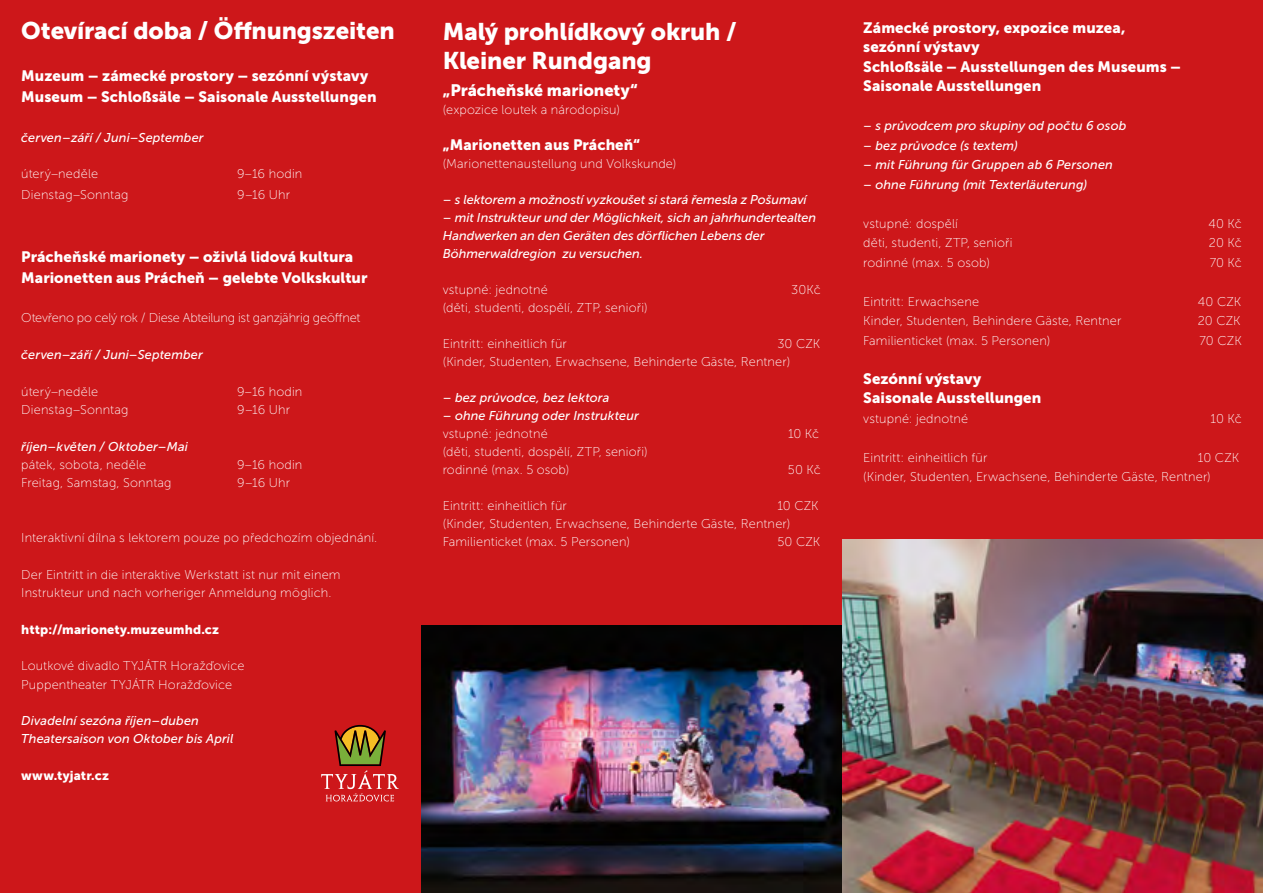
<style>
.page{position:relative;width:1263px;height:893px;background:#fff}
.page>*{position:absolute;margin:0;border:0;box-sizing:border-box;transform-origin:0 0}
.t1{font:24px/28.8px "Museo Sans 900";letter-spacing:-.005em;color:#fff}
.t2{font:16.5px "Museo Sans 900";color:#fff}
.t3{font:15px/19.5px "Museo Sans 900";letter-spacing:.005em;color:#fff}
.t4{font:12.75px/18px "Museo Sans 100";letter-spacing:.01em;color:#fff}
.t5{font:italic 12.75px/18px "Museo Sans 500";letter-spacing:.005em;color:#fff}
.t6{font:12.75px "Museo Sans 100";letter-spacing:-.015em;color:#fff}
.t7{font:12.75px "Museo Sans 900";letter-spacing:.01em;color:#fff}
</style>
<div class="page">
<div style="left:0;top:0;width:421px;height:893px;background:#cd171a"></div>
<svg style="left:321px;top:725px;width:78px;height:76px"></svg>
<div style="left:421px;top:0;width:428px;height:893px;background:#cd171a"></div>
<img style="left:421px;top:626px;width:420px;height:267px">
<div style="left:842px;top:0;width:421px;height:893px;background:#cd171a"></div>
<img style="left:842px;top:540px;width:421px;height:353px">
<h1 class="t1" style="left:21px;top:16px;width:375px">Otevírací doba / Öffnungszeiten</h1>
<p class="t3" style="left:21px;top:65px;width:357px;line-height:21px">Muzeum – zámecké prostory – sezónní výstavy<br>Museum – Schloßsäle – Saisonale Ausstellungen</p>
<p class="t5" style="left:21px;top:128px;width:184px">červen – září / Juni–September</p>
<p class="t4" style="left:21px;top:165px;width:78px">úterý – neděle</p>
<p class="t4" style="left:237px;top:165px;width:67px">9 – 16 hodin</p>
<p class="t4" style="left:21px;top:186px;width:109px">Dienstag–Sonntag</p>
<p class="t4" style="left:237px;top:186px;width:54px">9–16 Uhr</p>
<p class="t3" style="left:21px;top:246px;width:348px;line-height:21px">Prácheňské marionety – oživlá lidová kultura<br>Marionetten aus Prácheň – gelebte Volkskultur</p>
<p class="t6" style="left:21px;top:311px;width:341px">Otevřeno po celý rok / Diese Abteilung ist ganzjährig geöffnet</p>
<p class="t5" style="left:21px;top:346px;width:183px">červen–září / Juni–September</p>
<p class="t4" style="left:21px;top:382px;width:78px">úterý – neděle</p>
<p class="t4" style="left:237px;top:382px;width:67px">9 – 16 hodin</p>
<p class="t4" style="left:21px;top:401px;width:109px">Dienstag–Sonntag</p>
<p class="t4" style="left:237px;top:401px;width:54px">9–16 Uhr</p>
<p class="t5" style="left:21px;top:437px;width:168px">říjen–květen / Oktober–Mai</p>
<p class="t4" style="left:21px;top:456px;width:126px">pátek, sobota, neděle</p>
<p class="t4" style="left:237px;top:456px;width:67px">9 – 16 hodin</p>
<p class="t4" style="left:21px;top:474px;width:152px">Freitag, Samstag, Sonntag</p>
<p class="t4" style="left:237px;top:474px;width:54px">9–16 Uhr</p>
<p class="t4" style="left:21px;top:529px;width:357px">Interaktivní dílna s lektorem pouze po předchozím objednání.</p>
<p class="t4" style="left:21px;top:565px;width:321px">Der Eintritt in die interaktive Werkstatt ist nur mit einem<br>Instrukteur und nach vorheriger Anmeldung möglich.</p>
<p class="t7" style="left:21px;top:622px;width:199px">http://marionety.muzeumhd.cz</p>
<p class="t4" style="left:21px;top:657px;width:225px">Loutkové divadlo TYJÁTR Horažďovice<br>Puppentheater TYJÁTR Horažďovice</p>
<p class="t5" style="left:21px;top:712px;width:214px">Divadelní sezóna říjen – duben<br>Theatersaison von Oktober bis April</p>
<p class="t7" style="left:21px;top:768px;width:89px">www.tyjatr.cz</p>
<h1 class="t1" style="left:443px;top:17px;width:295px">Malý prohlídkový okruh /<br>Kleiner Rundgang</h1>
<p class="t2" style="left:443px;top:80px;width:196px">„Prácheňské marionety“</p>
<p class="t4" style="left:443px;top:100px;width:179px">(expozice loutek a národopisu)</p>
<p class="t3" style="left:443px;top:135px;width:199px">„Marionetten aus Prácheň“</p>
<p class="t4" style="left:443px;top:154px;width:235px">(Marionettenaustellung und Volkskunde)</p>
<p class="t5" style="left:443px;top:190px;width:365px">– s lektorem a možností vyzkoušet si stará řemesla z Pošumaví</p>
<p class="t5" style="left:443px;top:208px;width:375px">– mit Instrukteur und der Möglichkeit, sich an jahrhundertealten<br>Handwerken an den Geräten des dörflichen Lebens der<br>Böhmerwaldregion zu versuchen.</p>
<p class="t4" style="left:443px;top:280px;width:106px">vstupné: jednotné</p>
<p class="t4" style="left:791px;top:280px;width:31px">30Kč</p>
<p class="t4" style="left:443px;top:298px;width:206px">(děti, studenti, dospělí, ZTP, senioři)</p>
<p class="t4" style="left:443px;top:334px;width:126px">Eintritt: einheitlich für</p>
<p class="t4" style="left:443px;top:334px;width:379px;text-indent:335px">30 CZK (Kinder, Studenten, Erwachsene, Behinderte Gäste, Rentner)</p>
<p class="t5" style="left:443px;top:388px;width:168px">– bez průvodce, bez lektora</p>
<p class="t5" style="left:443px;top:406px;width:198px">– ohne Führung oder Instrukteur</p>
<p class="t4" style="left:443px;top:424px;width:106px">vstupné: jednotné</p>
<p class="t4" style="left:788px;top:424px;width:33px">10 Kč</p>
<p class="t4" style="left:443px;top:442px;width:206px">(děti, studenti, dospělí, ZTP, senioři) rodinné (max. 5 osob)</p>
<p class="t4" style="left:788px;top:460px;width:34px">50 Kč</p>
<p class="t4" style="left:443px;top:496px;width:377px;text-indent:335px">10 CZK (Kinder, Studenten, Erwachsene, Behinderte Gäste, Rentner)<br>Familienticket (max. 5 Personen)</p>
<p class="t4" style="left:443px;top:496px;width:126px">Eintritt: einheitlich für</p>
<p class="t4" style="left:777px;top:532px;width:44px">50 CZK</p>
<p class="t3" style="left:863px;top:17px;width:319px">Zámecké prostory, expozice muzea, sezónní výstavy<br>Schloßsäle – Ausstellungen des Museums –<br>Saisonale Ausstellungen</p>
<p class="t5" style="left:863px;top:117px;width:265px">– s průvodcem pro skupiny od počtu 6 osob</p>
<p class="t5" style="left:863px;top:136px;width:156px">– bez průvodce (s textem)</p>
<p class="t5" style="left:863px;top:156px;width:251px">– mit Führung für Gruppen ab 6 Personen</p>
<p class="t5" style="left:863px;top:175px;width:226px">– ohne Führung (mit Texterläuterung)</p>
<p class="t4" style="left:863px;top:214px;width:96px">vstupné: dospělí</p>
<p class="t4" style="left:1208px;top:214px;width:35px">40 Kč</p>
<p class="t4" style="left:863px;top:234px;width:151px">děti, studenti, ZTP, senioři</p>
<p class="t4" style="left:1209px;top:234px;width:34px">20 Kč</p>
<p class="t4" style="left:863px;top:253px;width:128px">rodinné (max. 5 osob)</p>
<p class="t4" style="left:1210px;top:253px;width:34px">70 Kč</p>
<p class="t4" style="left:863px;top:292px;width:117px">Eintritt: Erwachsene</p>
<p class="t4" style="left:1198px;top:292px;width:45px">40 CZK</p>
<p class="t4" style="left:863px;top:312px;width:260px">Kinder, Studenten, Behindere Gäste, Rentner</p>
<p class="t4" style="left:1198px;top:312px;width:44px">20 CZK</p>
<p class="t4" style="left:863px;top:331px;width:189px">Familienticket (max. 5 Personen)</p>
<p class="t4" style="left:1199px;top:331px;width:44px">70 CZK</p>
<p class="t3" style="left:863px;top:368px;width:180px">Sezónní výstavy<br>Saisonale Ausstellungen</p>
<p class="t4" style="left:863px;top:409px;width:106px">vstupné: jednotné</p>
<p class="t4" style="left:1210px;top:409px;width:33px">10 Kč</p>
<p class="t4" style="left:863px;top:448px;width:126px">Eintritt: einheitlich für</p>
<p class="t4" style="left:863px;top:448px;width:377px;line-height:19.5px;text-indent:335px">10 CZK (Kinder, Studenten, Erwachsene, Behinderte Gäste, Rentner)</p>
</div>
